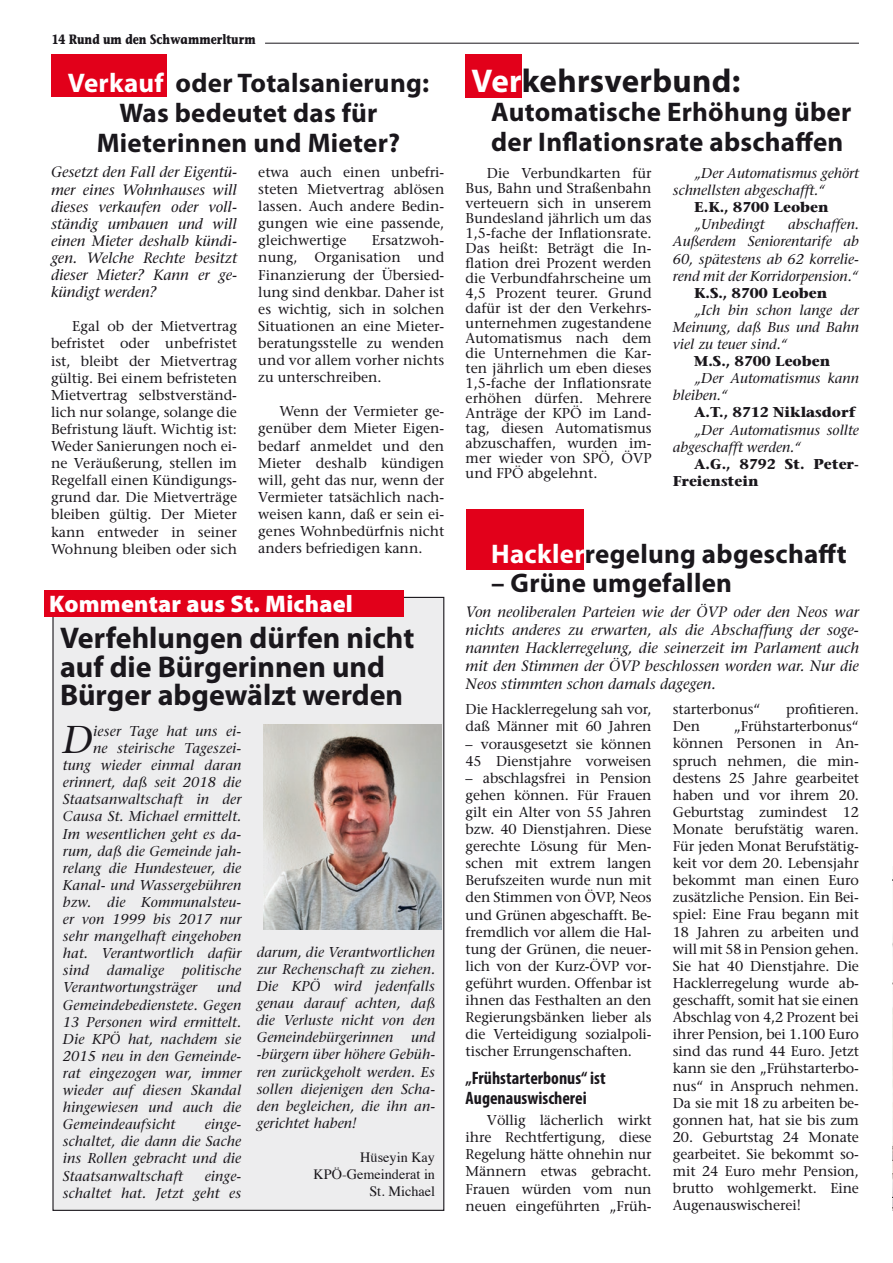
<style>
.page{position:relative;width:893px;height:1263px;background:#fff}
.page>*{position:absolute;margin:0;border:0;box-sizing:border-box;transform-origin:0 0}
.t1{font:italic 38.7px "Stone Serif";color:#1a171c}
.t2{font:700 33px "Myriad Pro";letter-spacing:.01em;color:#1a171c}
.t3{font:700 30px/28.5px "Myriad Pro";color:#1a171c}
.t4{font:700 27px/29.7px "Myriad Pro";letter-spacing:.01em;color:#1a171c;text-align:center}
.t5{font:900 24px "Myriad Pro";letter-spacing:.01em;color:#fff}
.t6{font:700 condensed 18px/19.5px "Myriad Pro";color:#1a171c}
.t7{font:italic 15px/17.1px "Stone Serif";color:#1a171c;text-align:justify}
.t8{font:14.25px/17.1px "Stone Serif";letter-spacing:-.01em;color:#1a171c;text-align:justify}
.t9{font:italic 14.25px/17.1px "Stone Serif";letter-spacing:.01em;color:#1a171c;text-align:justify}
.t10{font:700 14.25px/17.1px "Stone Serif";color:#1a171c}
.t11{font:14.25px/17.1px "Times";color:#1a171c;text-align:right}
.t12{font:700 13.5px "Stone Informal";color:#1a171c;scale:.8 1}
.s1{color:#fff}
</style>
<div class="page">
<hr style="left:265px;top:43px;width:594px;height:1px;background:#1a171c">
<div style="left:466px;top:510px;width:118px;height:60px;background:#e2001a"></div>
<div style="left:466px;top:55px;width:56px;height:43px;background:#e2001a"></div>
<div style="left:51px;top:55px;width:116px;height:42px;background:#e2001a"></div>
<div style="left:53px;top:597px;width:391px;height:613px;background:#ededee"></div>
<div style="left:44px;top:590px;width:360px;height:26px;background:#e2001a"></div>
<img style="left:263px;top:725px;width:178px;height:205px">
<img style="left:892px;top:866px;width:1px;height:345px">
<p class="t12" style="left:52px;top:30px;width:256px">14 Rund um den Schwammerlturm</p>
<h3 class="t4" style="left:68px;top:67px;width:363px"><span class="s1">Verkauf</span> oder Totalsanierung:<br>Was bedeutet das für<br>Mieterinnen und Mieter?</h3>
<h2 class="t2" style="left:471px;top:59px;width:270px"><span class="s1">Ver</span>kehrsverbund:</h2>
<h3 class="t4" style="left:491px;top:96px;width:362px;text-align:left">Automatische Erhöhung über der Inflationsrate abschaffen</h3>
<p class="t7" style="left:51px;top:164px;width:188px">Gesetzt den Fall der Eigentü&shy;mer eines Wohnhauses will dieses verkaufen oder voll&shy;ständig umbauen und will einen Mieter deshalb kündi&shy;gen. Welche Rechte besitzt dieser Mieter? Kann er ge&shy;kündigt werden?</p>
<p class="t8" style="left:51px;top:318px;width:188px;text-indent:21px">Egal ob der Mietvertrag befristet oder unbefristet ist, bleibt der Mietvertrag gültig. Bei einem befristeten Mietvertrag selbstverständ&shy;lich nur solange, solange die Befristung läuft. Wichtig ist:<br>Weder Sanierungen noch ei&shy;ne Veräußerung, stellen im Regelfall einen Kündigungs&shy;grund dar. Die Mietverträge bleiben gültig. Der Mieter kann entweder in seiner Wohnung bleiben oder sich</p>
<p class="t8" style="left:258px;top:163px;width:188px">etwa auch einen unbefri&shy;steten Mietvertrag ablösen lassen. Auch andere Bedin&shy;gungen wie eine passende, gleichwertige</p>
<p class="t8" style="left:258px;top:232px;width:188px;text-indent:113px">Ersatzwoh&shy;nung, Organisation und Finanzierung der Übersied&shy;lung sind denkbar. Daher ist es wichtig, sich in solchen Situationen an eine Mieter&shy;beratungsstelle zu wenden und vor allem vorher nichts zu unterschreiben.</p>
<p class="t8" style="left:258px;top:403px;width:188px;text-indent:21px">Wenn der Vermieter ge&shy;genüber dem Mieter Eigen&shy;bedarf anmeldet und den Mieter deshalb kündigen will, geht das nur, wenn der Vermieter tatsächlich nach&shy;weisen kann, daß er sein ei&shy;genes Wohnbedürfnis nicht anders befriedigen kann.</p>
<h3 class="t5" style="left:49px;top:588px;width:305px">Kommentar aus St. Michael</h3>
<h3 class="t3" style="left:60px;top:623px;width:356px">Verfehlungen dürfen nicht auf die Bürgerinnen und<br>Bürger abgewälzt werden</h3>
<h1 class="t1" style="left:63px;top:716px;width:32px">D</h1>
<p class="t9" style="left:93px;top:722px;width:150px">ieser Tage hat uns ei-</p>
<p class="t9" style="left:93px;top:739px;width:149px">ne steirische Tageszei-</p>
<p class="t9" style="left:63px;top:757px;width:180px">tung wieder einmal daran</p>
<p class="t9" style="left:63px;top:774px;width:180px">erinnert, daß seit 2018 die</p>
<p class="t9" style="left:63px;top:791px;width:180px">Staatsanwaltschaft in der</p>
<p class="t9" style="left:63px;top:808px;width:180px">Causa St. Michael ermittelt.</p>
<p class="t9" style="left:63px;top:825px;width:180px">Im wesentlichen geht es da-</p>
<p class="t9" style="left:63px;top:842px;width:180px">rum, daß die Gemeinde jah-</p>
<p class="t9" style="left:63px;top:859px;width:180px">relang die Hundesteuer, die</p>
<p class="t9" style="left:63px;top:876px;width:180px">Kanal- und Wassergebühren</p>
<p class="t9" style="left:63px;top:893px;width:180px">bzw. die Kommunalsteu-</p>
<p class="t9" style="left:63px;top:910px;width:180px">er von 1999 bis 2017 nur</p>
<p class="t9" style="left:63px;top:928px;width:180px">sehr mangelhaft eingehoben</p>
<p class="t9" style="left:63px;top:945px;width:180px">hat. Verantwortlich dafür</p>
<p class="t9" style="left:63px;top:962px;width:103px">sind damalige</p>
<p class="t9" style="left:257px;top:943px;width:180px">darum, die Verantwortlichen zur Rechenschaft zu ziehen.<br>Die KPÖ wird jedenfalls genau darauf achten, daß die Verluste nicht von den Gemeindebürgerinnen</p>
<p class="t9" style="left:63px;top:962px;width:180px;text-indent:119px">politische<br>Verantwortungsträger</p>
<p class="t9" style="left:63px;top:979px;width:180px;text-indent:154px">und Gemeindebedienstete. Gegen 13 Personen wird ermittelt.<br>Die KPÖ hat, nachdem sie 2015 neu in den Gemeinde&shy;rat eingezogen war, immer wieder auf diesen Skandal hingewiesen und auch die Gemeindeaufsicht</p>
<p class="t9" style="left:257px;top:1029px;width:180px;text-indent:154px">und -bürgern über höhere Gebüh&shy;ren zurückgeholt werden. Es sollen diejenigen den Scha&shy;den begleichen, die ihn an&shy;gerichtet haben!</p>
<p class="t11" style="left:314px;top:1147px;width:123px">Hüseyin Kay<br>KPÖ-Gemeinderat in<br>St. Michael</p>
<p class="t9" style="left:63px;top:1116px;width:180px;text-indent:142px">einge&shy;schaltet, die dann die Sache ins Rollen gebracht und die Staatsanwaltschaft</p>
<p class="t9" style="left:63px;top:1167px;width:180px;text-align:right">einge-<br>schaltet hat. Jetzt geht es</p>
<p class="t8" style="left:466px;top:165px;width:188px;line-height:15px;text-indent:21px">Die Verbundkarten für Bus, Bahn und Straßenbahn verteuern sich in unserem Bundesland jährlich um das 1,5-fache der Inflationsrate.<br>Das heißt: Beträgt die In&shy;flation drei Prozent werden die Verbundfahrscheine um 4,5 Prozent teurer. Grund dafür ist der den Verkehrs&shy;unternehmen zugestandene Automatismus nach dem die Unternehmen die Kar&shy;ten jährlich um eben dieses 1,5-fache der Inflationsrate erhöhen dürfen. Mehrere Anträge der KPÖ im Land&shy;tag, diesen Automatismus abzuschaffen, wurden im&shy;mer wieder von SPÖ, ÖVP und FPÖ abgelehnt.</p>
<p class="t9" style="left:673px;top:164px;width:188px;text-indent:21px">„Der Automatismus gehört schnellsten abgeschafft.“</p>
<p class="t10" style="left:694px;top:198px;width:136px">E.K., 8700 Leoben</p>
<p class="t9" style="left:694px;top:216px;width:72px">„Unbedingt</p>
<p class="t9" style="left:673px;top:216px;width:188px;text-indent:115px">abschaffen.<br>Außerdem Seniorentarife ab 60, spätestens ab 62 korrelie&shy;rend mit der Korridorpension.“</p>
<p class="t10" style="left:694px;top:284px;width:135px">K.S., 8700 Leoben</p>
<p class="t9" style="left:673px;top:301px;width:188px;text-indent:21px">„Ich bin schon lange der Meinung, daß Bus und Bahn viel zu teuer sind.“</p>
<p class="t10" style="left:694px;top:352px;width:138px">M.S., 8700 Leoben</p>
<p class="t9" style="left:673px;top:370px;width:188px;text-indent:21px">„Der Automatismus kann bleiben.“</p>
<p class="t10" style="left:694px;top:404px;width:163px">A.T., 8712 Niklasdorf</p>
<p class="t9" style="left:673px;top:421px;width:188px;text-indent:21px">„Der Automatismus sollte abgeschafft werden.“</p>
<p class="t10" style="left:673px;top:455px;width:188px;text-indent:21px">A.G., 8792 St. Peter-<br>Freienstein</p>
<h3 class="t4" style="left:491px;top:538px;width:357px"><span class="s1">Hackler</span>regelung abgeschafft</h3>
<h3 class="t4" style="left:491px;top:567px;width:242px">– Grüne umgefallen</h3>
<p class="t7" style="left:466px;top:603px;width:395px;line-height:18px">Von neoliberalen Parteien wie der ÖVP oder den Neos war nichts anderes zu erwarten, als die Abschaffung der soge&shy;nannten Hacklerregelung, die seinerzeit im Parlament auch mit den Stimmen der ÖVP beschlossen worden war. Nur die Neos stimmten schon damals dagegen.</p>
<p class="t8" style="left:466px;top:701px;width:188px">Die Hacklerregelung sah vor, daß Männer mit 60 Jahren</p>
<p class="t8" style="left:466px;top:735px;width:188px">– vorausgesetzt sie können<br>45 Dienstjahre vorweisen</p>
<p class="t8" style="left:466px;top:769px;width:188px">– abschlagsfrei in Pension gehen können. Für Frauen gilt ein Alter von 55 Jahren bzw. 40 Dienstjahren. Diese gerechte Lösung für Men&shy;schen mit extrem langen Berufszeiten wurde nun mit den Stimmen von ÖVP, Neos und Grünen abgeschafft. Be&shy;fremdlich vor allem die Hal&shy;tung der Grünen, die neuer&shy;lich von der Kurz-ÖVP vor&shy;geführt wurden. Offenbar ist ihnen das Festhalten an den Regierungsbänken lieber als die Verteidigung sozialpoli&shy;tischer Errungenschaften.</p>
<p class="t6" style="left:466px;top:1068px;width:142px">„Frühstarterbonus“ ist<br>Augenauswischerei</p>
<p class="t8" style="left:466px;top:1111px;width:188px;text-indent:21px">Völlig lächerlich wirkt ihre Rechtfertigung, diese Regelung hätte ohnehin nur Männern etwas gebracht.<br>Frauen würden vom nun neuen eingeführten „Früh-</p>
<p class="t8" style="left:673px;top:701px;width:89px">starterbonus“</p>
<p class="t8" style="left:786px;top:701px;width:74px">profitieren.</p>
<p class="t8" style="left:673px;top:718px;width:29px">Den</p>
<p class="t8" style="left:673px;top:718px;width:188px;text-indent:61px">„Frühstarterbonus“ können Personen in An&shy;spruch nehmen, die min&shy;destens 25 Jahre gearbeitet haben und vor ihrem 20.<br>Geburtstag zumindest 12<br>Monate berufstätig waren.<br>Für jeden Monat Berufstätig&shy;keit vor dem 20. Lebensjahr bekommt man einen Euro zusätzliche Pension. Ein Bei&shy;spiel: Eine Frau begann mit 18 Jahren zu arbeiten und will mit 58 in Pension gehen.<br>Sie hat 40 Dienstjahre. Die Hacklerregelung wurde ab&shy;geschafft, somit hat sie einen Abschlag von 4,2 Prozent bei ihrer Pension, bei 1.100 Euro sind das rund 44 Euro. Jetzt kann sie den „Frühstarterbo&shy;nus“ in Anspruch nehmen.<br>Da sie mit 18 zu arbeiten be&shy;gonnen hat, hat sie bis zum</p>
<p class="t8" style="left:673px;top:1128px;width:188px">20. Geburtstag 24 Monate gearbeitet. Sie bekommt so&shy;mit 24 Euro mehr Pension, brutto wohlgemerkt. Eine Augenauswischerei!</p>
</div>
